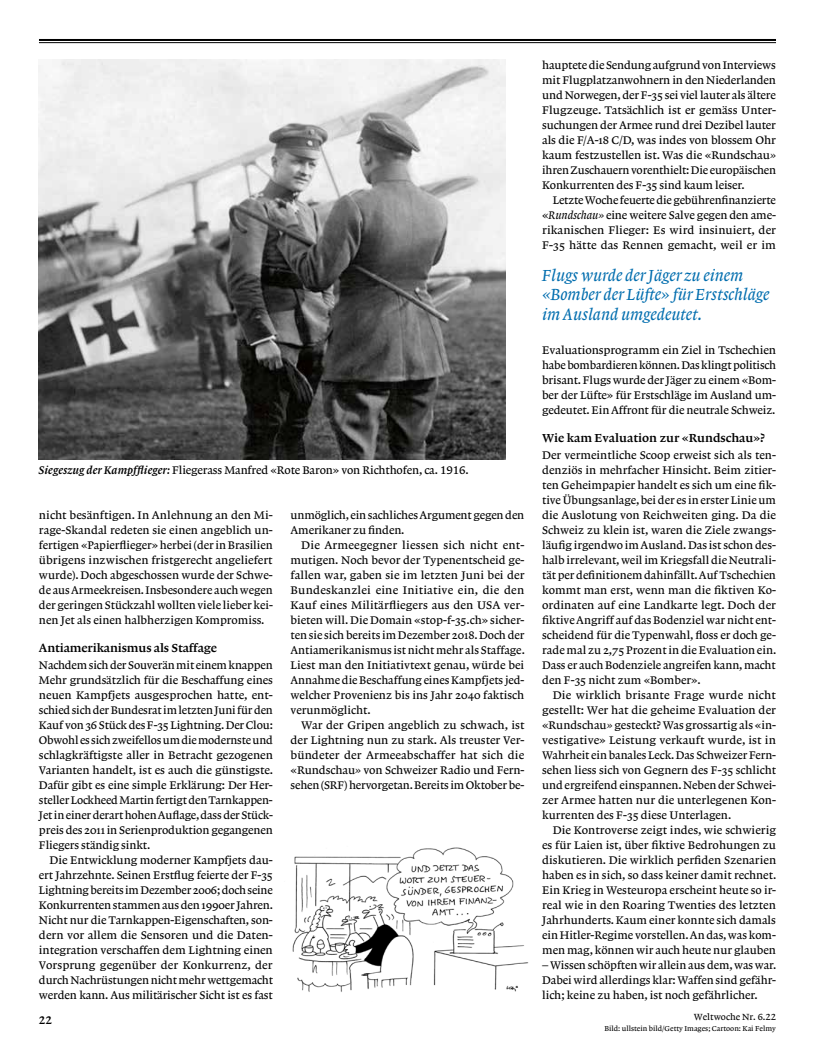
<style>
.page{position:relative;width:815px;height:1063px;background:#fff}
.page>*{position:absolute;margin:0;border:0;box-sizing:border-box;transform-origin:0 0}
.t1{font:16.88px/19.4px "Lexicon No 1 Italic A Txt";color:#006dae}
.t2{font:12.25px "Lexicon No 1 Roman C Txt";letter-spacing:-.01em;color:#000}
.t3{font:11.62px/15px "Lexicon No 1 Roman A Txt";letter-spacing:-.005em;color:#000;text-align:justify}
.t4{font:11.62px "Lexicon No 1 Roman A Tab";letter-spacing:-.01em;color:#000}
.t5{font:11.62px "Lexicon No 1 Roman C Tab";color:#000}
.t6{font:9.38px "Lexicon No 1 Roman A Tab";color:#000}
.t7{font:7.5px "Lexicon No 1 Roman A Tab";color:#000}
.s1{font-family:"Lexicon No 1 Italic C Tab"}
.s2{font-family:"Lexicon No 1 Italic A Tab"}
</style>
<div class="page">
<hr style="left:39px;top:39px;width:737px;height:2px;background:#000">
<hr style="left:39px;top:42px;width:737px;height:1px;background:#000">
<img style="left:39px;top:59px;width:467px;height:400px">
<img style="left:292px;top:847px;width:237px;height:145px">
<p class="t4" style="left:39px;top:464px;width:431px"><span class="s1">Siegeszug der Kampfflieger:</span> Fliegerass Manfred «Rote Baron» von Richthofen, ca. 1916.</p>
<p class="t3" style="left:39px;top:508px;width:235px">nicht besänftigen. In Anlehnung an den Mi&shy;rage-Skandal redeten sie einen angeblich un&shy;fertigen «Papierflieger» herbei (der in Brasilien übrigens inzwischen fristgerecht angeliefert wurde). Doch abgeschossen wurde der Schwe&shy;de aus Armeekreisen. Insbesondere auch wegen der geringen Stückzahl wollten viele lieber kei&shy;nen Jet als einen halbherzigen Kompromiss.</p>
<p class="t2" style="left:39px;top:641px;width:179px">Antiamerikanismus als Staffage</p>
<p class="t3" style="left:39px;top:658px;width:236px">Nachdem sich der Souverän mit einem knappen Mehr grundsätzlich für die Beschaffung eines neuen Kampfjets ausgesprochen hatte, ent&shy;schied sich der Bundesrat im letzten Juni für den Kauf von 36 Stück des F-35 Lightning. Der Clou:<br>Obwohl es sich zweifellos um die modernste und schlagkräftigste aller in Betracht gezogenen Varianten handelt, ist es auch die günstigste.<br>Dafür gibt es eine simple Erklärung: Der Her&shy;steller Lockheed Martin fertigt den Tarnkappen-Jet in einer derart hohen Auflage, dass der Stück&shy;preis des 2011 in Serienproduktion gegangenen Fliegers ständig sinkt.</p>
<p class="t3" style="left:39px;top:853px;width:236px;text-indent:11px">Die Entwicklung moderner Kampfjets dau&shy;ert Jahrzehnte. Seinen Erstflug feierte der F-35<br>Lightning bereits im Dezember 2006; doch seine Konkurrenten stammen aus den 1990er Jahren.<br>Nicht nur die Tarnkappen-Eigenschaften, son&shy;dern vor allem die Sensoren und die Daten&shy;integration verschaffen dem Lightning einen Vorsprung gegenüber der Konkurrenz, der durch Nachrüstungen nicht mehr wettgemacht werden kann. Aus militärischer Sicht ist es fast</p>
<p class="t5" style="left:39px;top:1014px;width:14px">22</p>
<p class="t3" style="left:291px;top:508px;width:235px">unmöglich, ein sachliches Argument gegen den<br>Amerikaner zu finden.</p>
<p class="t3" style="left:291px;top:538px;width:236px;text-indent:11px">Die Armeegegner liessen sich nicht ent&shy;mutigen. Noch bevor der Typenentscheid ge&shy;fallen war, gaben sie im letzten Juni bei der Bundeskanzlei eine Initiative ein, die den Kauf eines Militärfliegers aus den USA ver&shy;bieten will. Die Domain «stop-f-35.ch» sicher&shy;ten sie sich bereits im Dezember 2018. Doch der Antiamerikanismus ist nicht mehr als Staffage.<br>Liest man den Initiativtext genau, würde bei Annahme die Beschaffung eines Kampfjets jed&shy;welcher Provenienz bis ins Jahr 2040 faktisch verunmöglicht.</p>
<p class="t3" style="left:291px;top:718px;width:235px;text-indent:11px">War der Gripen angeblich zu schwach, ist der Lightning nun zu stark. Als treuster Ver&shy;bündeter der Armeeabschaffer hat sich die «Rundschau<span class="s2">»</span> von Schweizer Radio und Fern&shy;sehen (SRF) hervorgetan. Bereits im Oktober be-</p>
<p class="t3" style="left:542px;top:58px;width:235px">hauptete die Sendung aufgrund von Interviews mit Flugplatzanwohnern in den Niederlanden und Norwegen, der F-35 sei viel lauter als ältere Flugzeuge. Tatsächlich ist er gemäss Unter&shy;suchungen der Armee rund drei Dezibel lauter als die F/A-18 C/D, was indes von blossem Ohr kaum festzustellen ist. Was die «Rundschau<span class="s2">» </span>ihren Zuschauern vorenthielt: Die europäischen Konkurrenten des F-35 sind kaum leiser.</p>
<p class="t3" style="left:542px;top:193px;width:235px;text-indent:11px">Letzte Woche feuerte die gebührenfinanzierte «<span class="s2">Rundschau»</span> eine weitere Salve gegen den ame&shy;rikanischen Flieger: Es wird insinuiert, der F-35 hätte das Rennen gemacht, weil er im</p>
<h1 class="t1" style="left:542px;top:266px;width:229px">Flugs wurde der Jäger zu einem «Bomber der Lüfte» für Erstschläge im Ausland umgedeutet.</h1>
<p class="t3" style="left:542px;top:343px;width:235px">Evaluationsprogramm ein Ziel in Tschechien habe bombardieren können. Das klingt politisch brisant. Flugs wurde der Jäger zu einem «Bom&shy;ber der Lüfte» für Erstschläge im Ausland um&shy;gedeutet. Ein Affront für die neutrale Schweiz.</p>
<p class="t2" style="left:542px;top:431px;width:224px">Wie kam Evaluation zur «Rundschau»?</p>
<p class="t3" style="left:542px;top:448px;width:236px">Der vermeintliche Scoop erweist sich als ten&shy;denziös in mehrfacher Hinsicht. Beim zitier&shy;ten Geheimpapier handelt es sich um eine fik&shy;tive Übungsanlage, bei der es in erster Linie um die Auslotung von Reichweiten ging. Da die Schweiz zu klein ist, waren die Ziele zwangs&shy;läufig irgendwo im Ausland. Das ist schon des&shy;halb irrelevant, weil im Kriegsfall die Neutrali&shy;tät per definitionem dahinfällt. Auf Tschechien kommt man erst, wenn man die fiktiven Ko&shy;ordinaten auf eine Landkarte legt. Doch der fiktive Angriff auf das Bodenziel war nicht ent&shy;scheidend für die Typenwahl, floss er doch ge&shy;rade mal zu 2,75 Prozent in die Evaluation ein.<br>Dass er auch Bodenziele angreifen kann, macht den F-35 nicht zum «Bomber».</p>
<p class="t3" style="left:542px;top:688px;width:235px;text-indent:11px">Die wirklich brisante Frage wurde nicht gestellt: Wer hat die geheime Evaluation der «Rundschau<span class="s2">»</span> gesteckt? Was grossartig als «in&shy;vestigative» Leistung verkauft wurde, ist in Wahrheit ein banales Leck. Das Schweizer Fern&shy;sehen liess sich von Gegnern des F-35 schlicht und ergreifend einspannen. Neben der Schwei&shy;zer Armee hatten nur die unterlegenen Kon&shy;kurrenten des F-35 diese Unterlagen.</p>
<p class="t3" style="left:542px;top:823px;width:236px;text-indent:11px">Die Kontroverse zeigt indes, wie schwierig es für Laien ist, über fiktive Bedrohungen zu diskutieren. Die wirklich perfiden Szenarien haben es in sich, so dass keiner damit rechnet.<br>Ein Krieg in Westeuropa erscheint heute so ir&shy;real wie in den Roaring Twenties des letzten Jahrhunderts. Kaum einer konnte sich damals ein Hitler-Regime vorstellen. An das, was kom&shy;men mag, können wir auch heute nur glauben</p>
<p class="t3" style="left:542px;top:958px;width:236px">– Wissen schöpften wir allein aus dem, was war.<br>Dabei wird allerdings klar: Waffen sind gefähr&shy;lich; keine zu haben, ist noch gefährlicher.</p>
<p class="t6" style="left:694px;top:1012px;width:84px">Weltwoche Nr. 6.22</p>
<p class="t7" style="left:604px;top:1024px;width:173px">Bild: ullstein bild/Getty Images; Cartoon: Kai Felmy</p>
</div>
